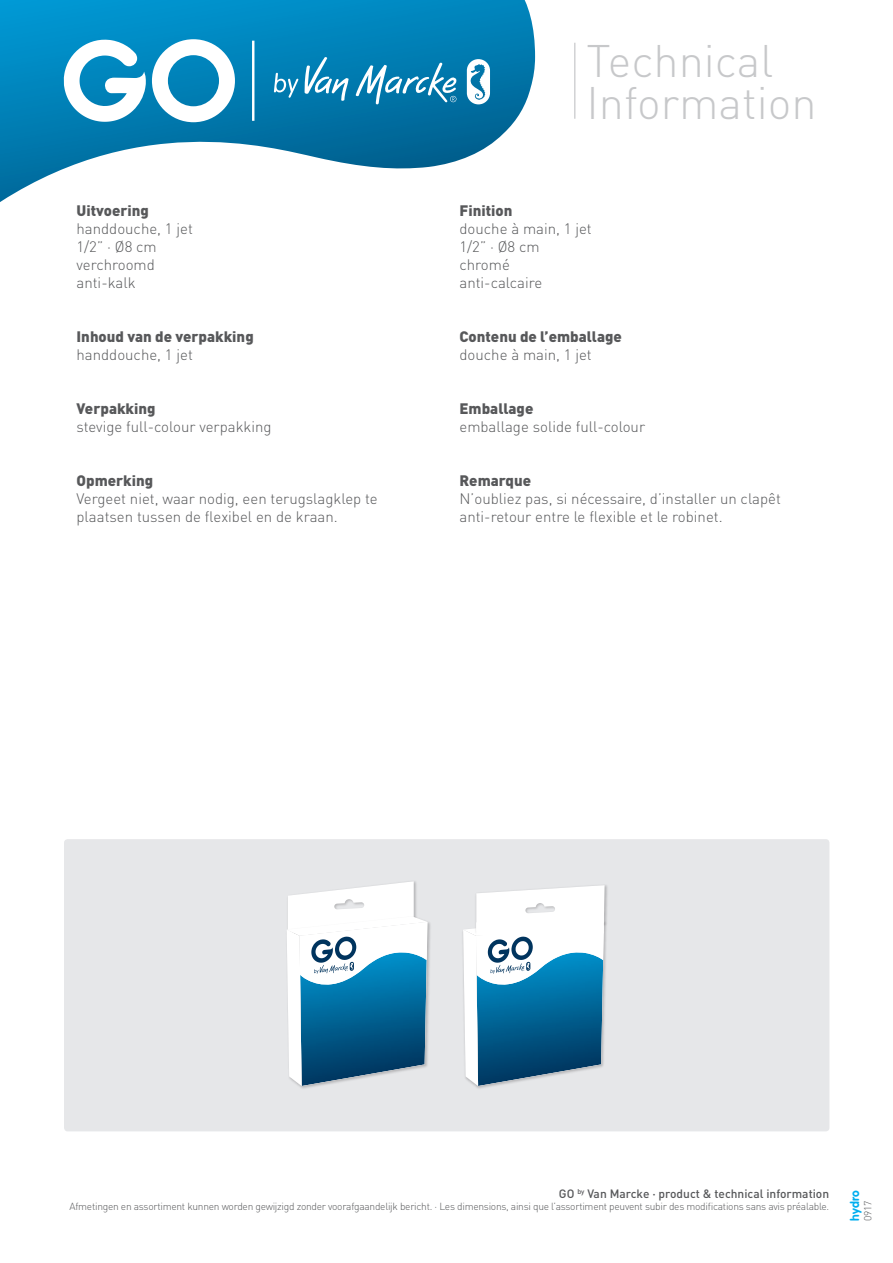
<style>
.page{position:relative;width:893px;height:1263px;background:#fff}
.page>*{position:absolute;margin:0;border:0;box-sizing:border-box;transform-origin:0 0}
.t1{font:300 45px/42px "DINOT";color:#c7c8ca}
.t2{font:300 15px/18px "DINOT";color:#57585a}
.t3{font:900 15px "DINOT";color:#57585a}
.t4{font:500 12px "DINOT";color:#57585a}
.t5{font:700 12px "VAG Rounded Std";color:#00aeef}
.t6{font:300 10.2px "DINOT";letter-spacing:-.025em;color:#57585a}
</style>
<div class="page">
<svg style="left:0;top:0;width:535px;height:202px"></svg>
<svg style="left:274px;top:73px;width:24px;height:25px"></svg>
<svg style="left:467px;top:59px;width:23px;height:45px"></svg>
<svg style="left:304px;top:57px;width:45px;height:45px"></svg>
<svg style="left:355px;top:62px;width:102px;height:43px"></svg>
<svg style="left:152px;top:39px;width:83px;height:83px"></svg>
<svg style="left:63px;top:36px;width:83px;height:86px"></svg>
<hr style="left:252px;top:41px;width:2px;height:80px;background:#fff">
<hr style="left:574px;top:43px;width:1px;height:76px;background:#d1d2d4">
<div style="left:64px;top:839px;width:765px;height:292px;background:#e6e7e9;border-radius:4px"></div>
<img style="left:299px;top:922px;width:131px;height:167px">
<svg style="left:287px;top:881px;width:140px;height:205px;background:#7facc4"></svg>
<img style="left:605px;top:885px;width:2px;height:51px">
<svg style="left:463px;top:885px;width:142px;height:201px;background:#7facc4"></svg>
<p class="t3" style="left:77px;top:200px;width:74px">Uitvoering</p>
<p class="t2" style="left:77px;top:219px;width:118px">handdouche, 1 jet<br>1/2” · Ø8 cm verchroomd anti-kalk</p>
<p class="t3" style="left:77px;top:326px;width:179px">Inhoud van de verpakking</p>
<p class="t2" style="left:77px;top:345px;width:118px">handdouche, 1 jet</p>
<p class="t3" style="left:77px;top:398px;width:81px">Verpakking</p>
<p class="t2" style="left:77px;top:417px;width:197px">stevige full-colour verpakking</p>
<p class="t3" style="left:77px;top:470px;width:78px">Opmerking</p>
<p class="t2" style="left:77px;top:489px;width:303px">Vergeet niet, waar nodig, een terugslagklep te plaatsen tussen de flexibel en de kraan.</p>
<h1 class="t1" style="left:587px;top:38px;width:232px">Technical<br>Information</h1>
<p class="t3" style="left:459px;top:200px;width:54px">Finition</p>
<p class="t2" style="left:459px;top:219px;width:134px">douche à main, 1 jet<br>1/2” · Ø8 cm chromé anti-calcaire</p>
<p class="t3" style="left:459px;top:326px;width:164px">Contenu de l’emballage</p>
<p class="t2" style="left:459px;top:345px;width:134px">douche à main, 1 jet</p>
<p class="t3" style="left:459px;top:398px;width:75px">Emballage</p>
<p class="t2" style="left:459px;top:417px;width:187px">emballage solide full-colour</p>
<p class="t3" style="left:459px;top:470px;width:73px">Remarque</p>
<p class="t2" style="left:459px;top:489px;width:323px">N’oubliez pas, si nécessaire, d’installer un clapêt anti-retour entre le flexible et le robinet.</p>
<p class="t4" style="left:559px;top:1185px;width:272px">GO <sup>by</sup> Van Marcke · product &amp; technical information</p>
<p class="t6" style="left:70px;top:1199px;width:761px">Afmetingen en assortiment kunnen worden gewijzigd zonder voorafgaandelijk bericht. · Les dimensions, ainsi que l’assortiment peuvent subir des modifications sans avis préalable.</p>
<p class="t5" style="left:848px;top:1221px;width:32px;rotate:-90deg">hydro</p>
<p class="t6" style="left:861px;top:1221px;width:22px;rotate:-90deg">0917</p>
</div>
